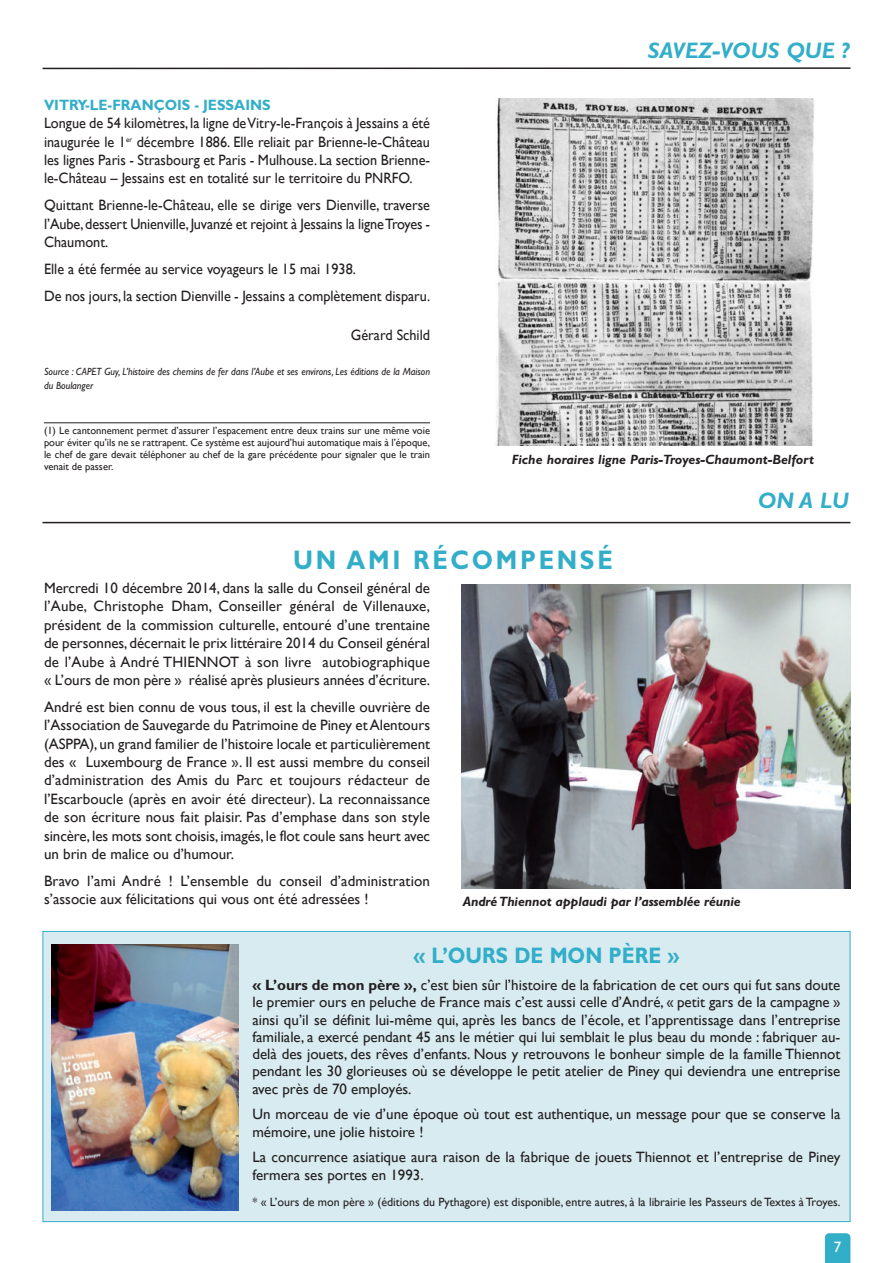
<style>
.page{position:relative;width:893px;height:1263px;background:#fff}
.page>*{position:absolute;margin:0;border:0;box-sizing:border-box;transform-origin:0 0}
.t1{font:700 27px "Gill Sans";letter-spacing:.11em;color:#32aec8;scale:.9 1}
.t2{font:italic 700 22.5px "Gill Sans";color:#32aec8}
.t3{font:700 22.5px "Gill Sans";color:#32aec8;scale:.9 1}
.t4{font:15px/18.5px "Gill Sans";color:#231f20;text-align:justify}
.t5{font:15px/18.3px "Gill Sans";color:#231f20;text-align:justify;scale:.95 1}
.t6{font:700 15px "Gill Sans";color:#32aec8;scale:.95 1}
.t7{font:15px "Gill Sans";color:#fff}
.t8{font:italic 700 13.5px "Gill Sans";letter-spacing:-.01em;color:#231f20}
.t9{font:12px "Gill Sans";color:#231f20}
.t10{font:10.5px/12px "Gill Sans";color:#231f20;text-align:justify}
.t11{font:italic 10.5px/13.8px "Gill Sans";color:#231f20;scale:.95 1}
.s1{font-weight:700}
</style>
<div class="page">
<svg style="left:825px;top:1233px;width:25px;height:30px"></svg>
<hr style="left:43px;top:522px;width:807px;height:1px;background:#231f20">
<div style="left:43px;top:932px;width:807px;height:289px;background:#d8ebf1"></div>
<img style="left:51px;top:945px;width:188px;height:265px">
<hr style="left:43px;top:67px;width:807px;height:2px;background:#231f20">
<hr style="left:44px;top:422px;width:386px;height:1px;background:#231f20">
<img style="left:496px;top:98px;width:318px;height:348px">
<img style="left:461px;top:585px;width:389px;height:304px">
<p class="t6" style="left:44px;top:99px;width:240px">VITRY-LE-FRANÇOIS - JESSAINS</p>
<p class="t5" style="left:44px;top:114px;width:408px">Longue de 54 kilomètres, la ligne deVitry-le-François à Jessains a été inaugurée le 1<sup>er</sup> décembre 1886. Elle reliait par Brienne-le-Château les lignes Paris - Strasbourg et Paris - Mulhouse. La section Brienne&shy;le-Château – Jessains est en totalité sur le territoire du PNRFO.</p>
<p class="t5" style="left:44px;top:196px;width:408px">Quittant Brienne-le-Château, elle se dirige vers Dienville, traverse l’Aube,dessert Unienville, Juvanzé et rejoint à Jessains la ligneTroyes - Chaumont.</p>
<p class="t5" style="left:44px;top:255px;width:408px;line-height:26.8px">Elle a été fermée au service voyageurs le 15 mai 1938.<br>De nos jours, la section Dienville - Jessains a complètement disparu.</p>
<p class="t5" style="left:351px;top:326px;width:85px">Gérard Schild</p>
<p class="t11" style="left:44px;top:366px;width:408px">Source : CAPET Guy, L’histoire des chemins de fer dans l’Aube et ses environs, Les éditions de la Maison du Boulanger</p>
<p class="t10" style="left:44px;top:424px;width:388px">(1) Le cantonnement permet d’assurer l’espacement entre deux trains sur une même voie pour éviter qu’ils ne se rattrapent. Ce système est aujourd’hui automatique mais à l’époque, le chef de gare devait téléphoner au chef de la gare précédente pour signaler que le train venait de passer.</p>
<h2 class="t2" style="left:648px;top:42px;width:203px">SAVEZ-VOUS QUE ?</h2>
<p class="t8" style="left:512px;top:454px;width:304px">Fiche horaires ligne Paris-Troyes-Chaumont-Belfort</p>
<h2 class="t2" style="left:758px;top:492px;width:93px">ON A LU</h2>
<h1 class="t1" style="left:293px;top:550px;width:357px">UN AMI RÉCOMPENSÉ</h1>
<p class="t4" style="left:44px;top:579px;width:388px">Mercredi 10 décembre 2014, dans la salle du Conseil général de l’Aube, Christophe Dham, Conseiller général de Villenauxe, président de la commission culturelle, entouré d’une trentaine de personnes, décernait le prix littéraire 2014 du Conseil général de l’Aube à André THIENNOT à son livre autobiographique « L’ours de mon père » réalisé après plusieurs années d’écriture.</p>
<p class="t4" style="left:44px;top:697px;width:388px">André est bien connu de vous tous, il est la cheville ouvrière de l’Association de Sauvegarde du Patrimoine de Piney etAlentours (ASPPA), un grand familier de l’histoire locale et particulièrement des « Luxembourg de France ». Il est aussi membre du conseil d’administration des Amis du Parc et toujours rédacteur de l’Escarboucle (après en avoir été directeur). La reconnaissance de son écriture nous fait plaisir. Pas d’emphase dans son style sincère, les mots sont choisis, imagés, le flot coule sans heurt avec un brin de malice ou d’humour.</p>
<p class="t4" style="left:44px;top:871px;width:388px">Bravo l’ami André ! L’ensemble du conseil d’administration s’associe aux félicitations qui vous ont été adressées !</p>
<p class="t8" style="left:463px;top:896px;width:279px">AndréThiennot applaudi par l’assemblée réunie</p>
<h2 class="t3" style="left:413px;top:947px;width:297px">« L’OURS DE MON PÈRE »</h2>
<p class="t4" style="left:252px;top:976px;width:590px;line-height:17.2px"><span class="s1">« L’ours de mon père »,</span> c’est bien sûr l’histoire de la fabrication de cet ours qui fut sans doute le premier ours en peluche de France mais c’est aussi celle d’André, « petit gars de la campagne » ainsi qu’il se définit lui-même qui, après les bancs de l’école, et l’apprentissage dans l’entreprise familiale, a exercé pendant 45 ans le métier qui lui semblait le plus beau du monde : fabriquer au&shy;delà des jouets, des rêves d’enfants. Nous y retrouvons le bonheur simple de la famille Thiennot pendant les 30 glorieuses où se développe le petit atelier de Piney qui deviendra une entreprise avec près de 70 employés.</p>
<p class="t4" style="left:252px;top:1106px;width:590px;line-height:17.2px">Un morceau de vie d’une époque où tout est authentique, un message pour que se conserve la mémoire, une jolie histoire !</p>
<p class="t4" style="left:252px;top:1149px;width:590px;line-height:17.2px">La concurrence asiatique aura raison de la fabrique de jouets Thiennot et l’entreprise de Piney fermera ses portes en 1993.</p>
<p class="t9" style="left:252px;top:1195px;width:590px">* « L’ours de mon père » (éditions du Pythagore) est disponible, entre autres, à la librairie les Passeurs deTextes àTroyes.</p>
<p class="t7" style="left:834px;top:1238px;width:9px">7</p>
</div>
